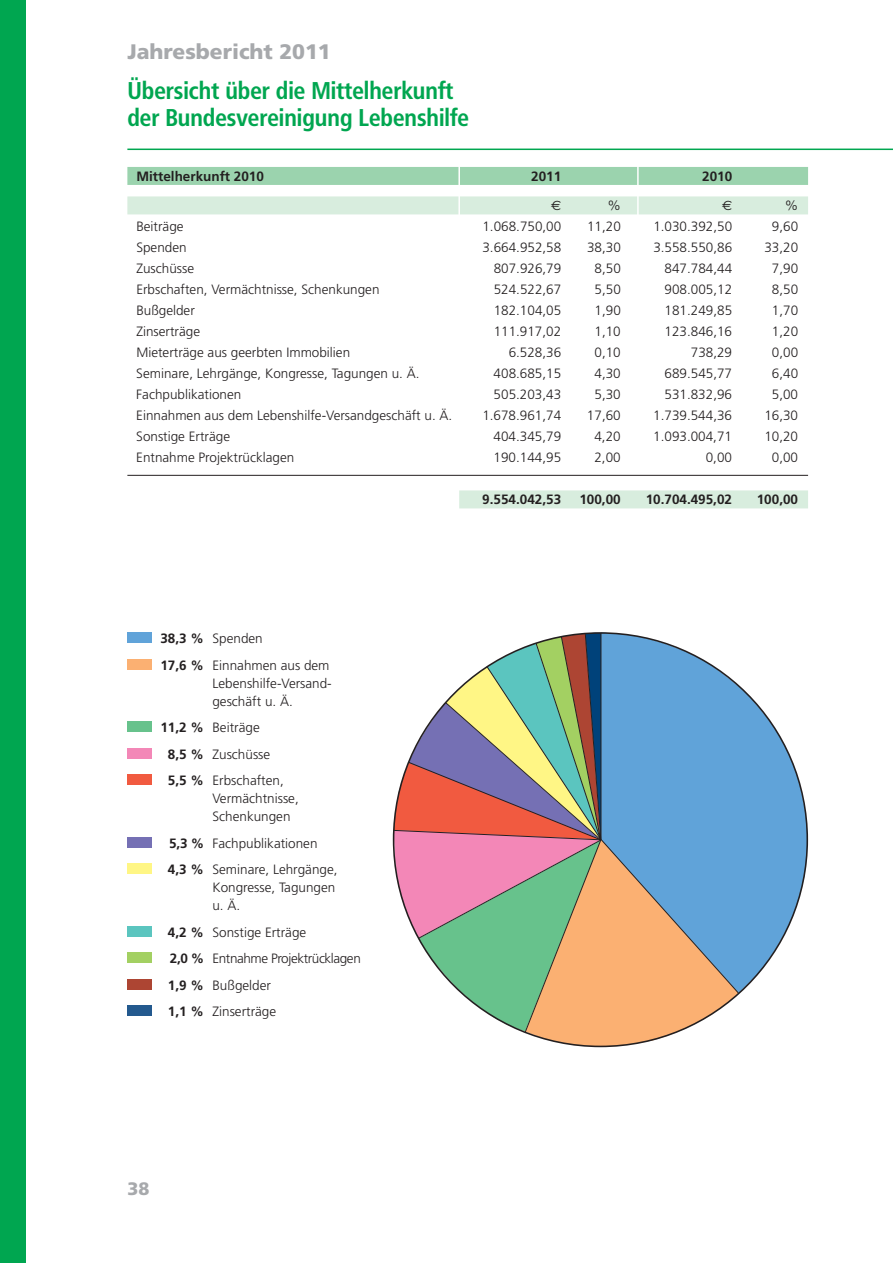
<style>
.page{position:relative;width:893px;height:1263px;background:#fff}
.page>*{position:absolute;margin:0;border:0;box-sizing:border-box;transform-origin:0 0}
.t1{font:700 24px/27px "Frutiger Condensed BQ67";color:#00a650}
.t2{font:900 21px "Frutiger";color:#a7a9ac}
.t3{font:900 18px "Frutiger";color:#a7a9ac}
.t4{font:300 13.5px/26.5px "Frutiger";color:#231f20}
.t5{font:700 13.5px "Frutiger";color:#231f20}
.t6{font:13.5px "Euro Sans";color:#231f20}
.s1{font-weight:700}
</style>
<div class="page">
<hr style="left:127px;top:149px;width:765px;height:1px;background:#00a650">
<div style="left:0;top:0;width:25px;height:1263px;background:#00a650"></div>
<div style="left:127px;top:167px;width:681px;height:18px;background:#9bd3ae"></div>
<div style="left:127px;top:196px;width:681px;height:18px;background:#d8edde"></div>
<hr style="left:127px;top:475px;width:681px;height:1px;background:#231f20">
<div style="left:459px;top:490px;width:349px;height:18px;background:#d8edde"></div>
<hr style="left:458px;top:161px;width:2px;height:61px;background:#fff">
<hr style="left:637px;top:163px;width:1px;height:61px;background:#fff">
<div style="left:127px;top:632px;width:25px;height:11px;background:#60a3d9"></div>
<div style="left:127px;top:659px;width:25px;height:11px;background:#fbb072"></div>
<div style="left:127px;top:721px;width:25px;height:11px;background:#67c28c"></div>
<div style="left:127px;top:748px;width:25px;height:11px;background:#f387b7"></div>
<div style="left:127px;top:774px;width:25px;height:11px;background:#f15a40"></div>
<div style="left:127px;top:837px;width:25px;height:11px;background:#7570b4"></div>
<div style="left:127px;top:863px;width:25px;height:11px;background:#fff685"></div>
<div style="left:127px;top:926px;width:25px;height:11px;background:#5bc5bf"></div>
<div style="left:127px;top:952px;width:25px;height:11px;background:#a3d062"></div>
<div style="left:127px;top:979px;width:25px;height:11px;background:#ad4533"></div>
<div style="left:127px;top:1005px;width:25px;height:11px;background:#23598e"></div>
<svg style="left:615px;top:632px;width:192px;height:361px;fill:#60a3d9"></svg>
<svg style="left:393px;top:633px;width:346px;height:413px"></svg>
<h2 class="t2" style="left:127px;top:39px;width:205px">Jahresbericht 2011</h2>
<h1 class="t1" style="left:127px;top:77px;width:343px">Übersicht über die Mittelherkunft der Bundesvereinigung Lebenshilfe</h1>
<p class="t5" style="left:136px;top:170px;width:129px">Mittelherkunft 2010</p>
<p class="t5" style="left:531px;top:170px;width:32px">2011</p>
<p class="t5" style="left:702px;top:170px;width:32px">2010</p>
<p class="t6" style="left:551px;top:198px;width:12px">€</p>
<p class="t4" style="left:607px;top:193px;width:15px">%</p>
<p class="t6" style="left:722px;top:198px;width:12px">€</p>
<p class="t4" style="left:784px;top:193px;width:15px">%</p>
<p class="t4" style="left:136px;top:214px;width:49px">Beiträge</p>
<p class="t4" style="left:482px;top:214px;width:80px">1.068.750,00</p>
<p class="t4" style="left:587px;top:214px;width:35px">11,20</p>
<p class="t4" style="left:653px;top:214px;width:80px">1.030.392,50</p>
<p class="t4" style="left:772px;top:214px;width:28px">9,60</p>
<p class="t4" style="left:136px;top:235px;width:52px">Spenden</p>
<p class="t4" style="left:482px;top:235px;width:80px">3.664.952,58</p>
<p class="t4" style="left:587px;top:235px;width:35px">38,30</p>
<p class="t4" style="left:653px;top:235px;width:80px">3.558.550,86</p>
<p class="t4" style="left:764px;top:235px;width:35px">33,20</p>
<p class="t4" style="left:136px;top:256px;width:59px">Zuschüsse</p>
<p class="t4" style="left:493px;top:256px;width:69px">807.926,79</p>
<p class="t4" style="left:594px;top:256px;width:28px">8,50</p>
<p class="t4" style="left:664px;top:256px;width:69px">847.784,44</p>
<p class="t4" style="left:772px;top:256px;width:28px">7,90</p>
<p class="t4" style="left:136px;top:277px;width:245px">Erbschaften, Vermächtnisse, Schenkungen</p>
<p class="t4" style="left:493px;top:277px;width:69px">524.522,67</p>
<p class="t4" style="left:594px;top:277px;width:28px">5,50</p>
<p class="t4" style="left:664px;top:277px;width:69px">908.005,12</p>
<p class="t4" style="left:772px;top:277px;width:28px">8,50</p>
<p class="t4" style="left:136px;top:298px;width:60px">Bußgelder</p>
<p class="t4" style="left:493px;top:298px;width:69px">182.104,05</p>
<p class="t4" style="left:594px;top:298px;width:28px">1,90</p>
<p class="t4" style="left:664px;top:298px;width:69px">181.249,85</p>
<p class="t4" style="left:771px;top:298px;width:28px">1,70</p>
<p class="t4" style="left:136px;top:319px;width:65px">Zinserträge</p>
<p class="t4" style="left:493px;top:319px;width:69px">111.917,02</p>
<p class="t4" style="left:594px;top:319px;width:28px">1,10</p>
<p class="t4" style="left:664px;top:319px;width:69px">123.846,16</p>
<p class="t4" style="left:771px;top:319px;width:28px">1,20</p>
<p class="t4" style="left:136px;top:340px;width:215px">Mieterträge aus geerbten Immobilien</p>
<p class="t4" style="left:508px;top:340px;width:54px">6.528,36</p>
<p class="t4" style="left:594px;top:340px;width:28px">0,10</p>
<p class="t4" style="left:690px;top:340px;width:43px">738,29</p>
<p class="t4" style="left:771px;top:340px;width:28px">0,00</p>
<p class="t4" style="left:136px;top:361px;width:285px">Seminare, Lehrgänge, Kongresse, Tagungen u. Ä.</p>
<p class="t4" style="left:493px;top:361px;width:69px">408.685,15</p>
<p class="t4" style="left:594px;top:361px;width:28px">4,30</p>
<p class="t4" style="left:664px;top:361px;width:69px">689.545,77</p>
<p class="t4" style="left:771px;top:361px;width:28px">6,40</p>
<p class="t4" style="left:136px;top:382px;width:107px">Fachpublikationen</p>
<p class="t4" style="left:493px;top:382px;width:69px">505.203,43</p>
<p class="t4" style="left:594px;top:382px;width:28px">5,30</p>
<p class="t4" style="left:664px;top:382px;width:69px">531.832,96</p>
<p class="t4" style="left:771px;top:382px;width:28px">5,00</p>
<p class="t4" style="left:136px;top:403px;width:317px">Einnahmen aus dem Lebenshilfe-Versandgeschäft u. Ä.</p>
<p class="t4" style="left:482px;top:403px;width:80px">1.678.961,74</p>
<p class="t4" style="left:587px;top:403px;width:35px">17,60</p>
<p class="t4" style="left:653px;top:403px;width:80px">1.739.544,36</p>
<p class="t4" style="left:764px;top:403px;width:35px">16,30</p>
<p class="t4" style="left:136px;top:424px;width:95px">Sonstige Erträge</p>
<p class="t4" style="left:493px;top:424px;width:69px">404.345,79</p>
<p class="t4" style="left:594px;top:424px;width:28px">4,20</p>
<p class="t4" style="left:653px;top:424px;width:80px">1.093.004,71</p>
<p class="t4" style="left:764px;top:424px;width:35px">10,20</p>
<p class="t4" style="left:136px;top:445px;width:160px">Entnahme Projektrücklagen</p>
<p class="t4" style="left:493px;top:445px;width:69px">190.144,95</p>
<p class="t4" style="left:594px;top:445px;width:28px">2,00</p>
<p class="t4" style="left:705px;top:445px;width:28px">0,00</p>
<p class="t4" style="left:771px;top:445px;width:28px">0,00</p>
<p class="t5" style="left:482px;top:494px;width:80px">9.554.042,53</p>
<p class="t5" style="left:579px;top:494px;width:43px">100,00</p>
<p class="t5" style="left:645px;top:494px;width:88px">10.704.495,02</p>
<p class="t5" style="left:756px;top:494px;width:43px">100,00</p>
<p class="t4" style="left:160px;top:626px;width:171px"><span class="s1">38,3 %</span> Spenden<br><span class="s1">17,6 %</span> Einnahmen aus dem</p>
<p class="t4" style="left:212px;top:675px;width:121px;line-height:18px">Lebenshilfe-Versand&shy;geschäft u. Ä.</p>
<p class="t4" style="left:168px;top:715px;width:117px;text-indent:-8px"><span class="s1">11,2 %</span> Beiträge<br><span class="s1">8,5 %</span> Zuschüsse<br><span class="s1">5,5 %</span> Erbschaften,</p>
<p class="t4" style="left:212px;top:790px;width:88px;line-height:18px">Vermächtnisse,<br>Schenkungen</p>
<p class="t4" style="left:168px;top:831px;width:171px"><span class="s1">5,3 %</span> Fachpublikationen<br><span class="s1">4,3 %</span> Seminare, Lehrgänge,</p>
<p class="t4" style="left:212px;top:879px;width:124px;line-height:18px">Kongresse, Tagungen u. Ä.</p>
<p class="t4" style="left:168px;top:920px;width:194px"><span class="s1">4,2 %</span> Sonstige Erträge<br><span class="s1">2,0 %</span> Entnahme Projektrücklagen<br><span class="s1">1,9 %</span> Bußgelder<br><span class="s1">1,1 %</span> Zinserträge</p>
<h3 class="t3" style="left:127px;top:1178px;width:24px">38</h3>
</div>
